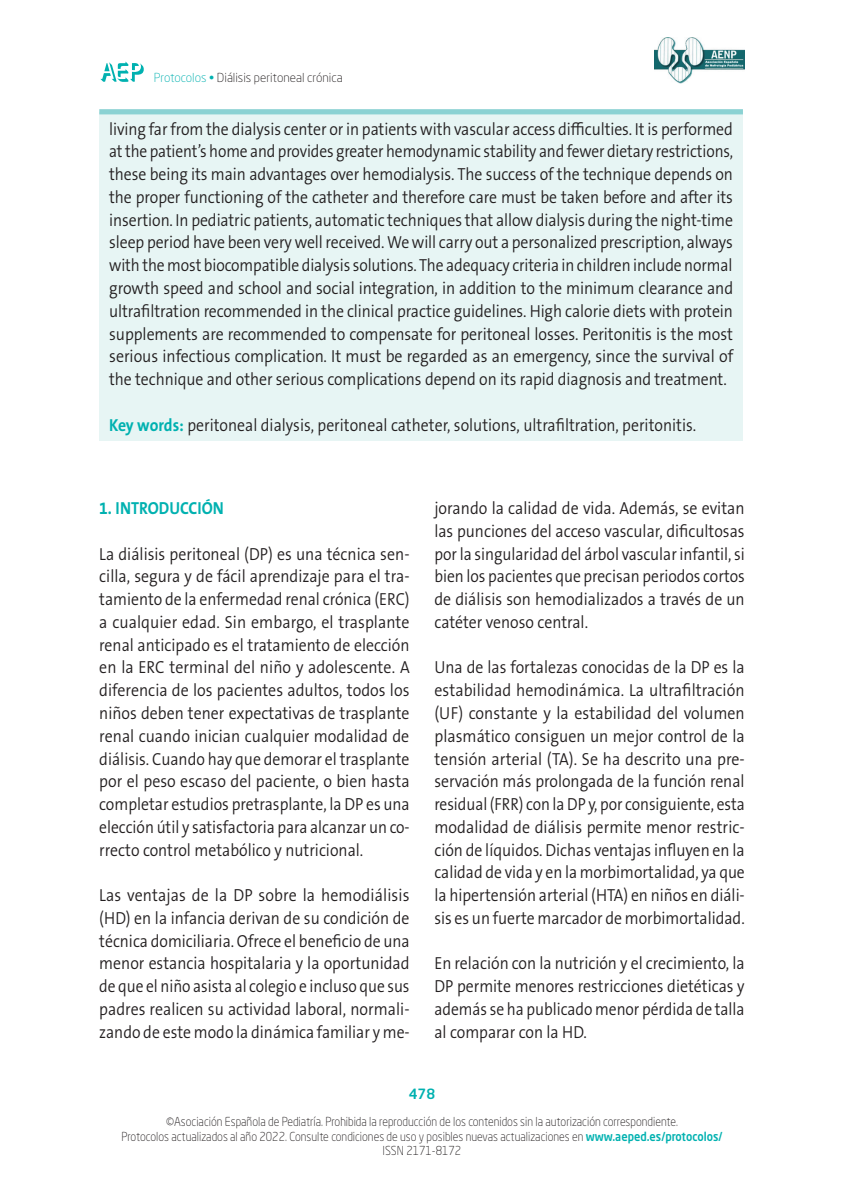
<style>
.page{position:relative;width:844px;height:1191px;background:#fff}
.page>*{position:absolute;margin:0;border:0;box-sizing:border-box;transform-origin:0 0}
.t1{font:300 17.5px/22.8px "The Sans B Plus W4";color:#231f20;text-align:justify;scale:.9 1}
.t2{font:300 17.5px/22.8px "The Sans B Plus W4";color:#231f20;text-align:justify;scale:.91 1}
.t3{font:700 17.5px "The Sans B Plus W7";color:#00b1b0;scale:.9 1}
.t4{font:500 14px "Neo Sans Std";color:#00b1b0}
.t5{font:300 12.25px/14.7px "Neo Sans Std";color:#231f20;text-align:center;scale:.9 1}
.t6{font:300 12.25px "Neo Sans Std";color:#231f20}
.s1{color:#00b1b0}
.s2{font-family:"The Sans B Plus W7";font-weight:700;color:#00b1b0}
.s3{font-weight:500;color:#00b1b0}
</style>
<div class="page">
<svg style="left:100px;top:61px;width:44px;height:21px"></svg>
<img style="left:654px;top:38px;width:90px;height:45px">
<div style="left:99px;top:112px;width:643px;height:328px;background:#e7f5f4"></div>
<div style="left:99px;top:109px;width:643px;height:5px;background:#8bd2d3"></div>
<p class="t6" style="left:154px;top:70px;width:190px"><span class="s1">Protocolos •</span> Diálisis peritoneal crónica</p>
<p class="t1" style="left:109px;top:117px;width:694px">living far from the dialysis center or in patients with vascular access difficulties. It is performed at the patient’s home and provides greater hemodynamic stability and fewer dietary restrictions, these being its main advantages over hemodialysis. The success of the technique depends on the proper functioning of the catheter and therefore care must be taken before and after its insertion. In pediatric patients, automatic techniques that allow dialysis during the night-time sleep period have been very well received. We will carry out a personalized prescription, always with the most biocompatible dialysis solutions. The adequacy criteria in children include normal growth speed and school and social integration, in addition to the minimum clearance and ultrafiltration recommended in the clinical practice guidelines. High calorie diets with protein supplements are recommended to compensate for peritoneal losses. Peritonitis is the most serious infectious complication. It must be regarded as an emergency, since the survival of the technique and other serious complications depend on its rapid diagnosis and treatment.</p>
<p class="t1" style="left:109px;top:413px;width:653px"><span class="s2">Key words:</span> peritoneal dialysis, peritoneal catheter, solutions, ultrafiltration, peritonitis.</p>
<p class="t3" style="left:99px;top:497px;width:140px">1. INTRODUCCIÓN</p>
<p class="t1" style="left:99px;top:542px;width:346px">La diálisis peritoneal (DP) es una técnica sen&shy;cilla, segura y de fácil aprendizaje para el tra&shy;tamiento de la enfermedad renal crónica (ERC) a cualquier edad. Sin embargo, el trasplante renal anticipado es el tratamiento de elección en la ERC terminal del niño y adolescente. A diferencia de los pacientes adultos, todos los niños deben tener expectativas de trasplante renal cuando inician cualquier modalidad de diálisis. Cuando hay que demorar el trasplante por el peso escaso del paciente, o bien hasta completar estudios pretrasplante, la DP es una elección útil y satisfactoria para alcanzar un co&shy;rrecto control metabólico y nutricional.</p>
<p class="t2" style="left:99px;top:884px;width:342px">Las ventajas de la DP sobre la hemodiálisis (HD) en la infancia derivan de su condición de técnica domiciliaria. Ofrece el beneficio de una menor estancia hospitalaria y la oportunidad de que el niño asista al colegio e incluso que sus padres realicen su actividad laboral, normali&shy;zando de este modo la dinámica familiar y me-</p>
<p class="t2" style="left:434px;top:497px;width:342px">jorando la calidad de vida. Además, se evitan las punciones del acceso vascular, dificultosas por la singularidad del árbol vascular infantil, si bien los pacientes que precisan periodos cortos de diálisis son hemodializados a través de un catéter venoso central.</p>
<p class="t1" style="left:434px;top:656px;width:346px">Una de las fortalezas conocidas de la DP es la estabilidad hemodinámica. La ultrafiltración (UF) constante y la estabilidad del volumen plasmático consiguen un mejor control de la tensión arterial (TA). Se ha descrito una pre&shy;servación más prolongada de la función renal residual (FRR) con la DP y, por consiguiente, esta modalidad de diálisis permite menor restric&shy;ción de líquidos. Dichas ventajas influyen en la calidad de vida y en la morbimortalidad, ya que la hipertensión arterial (HTA) en niños en diáli&shy;sis es un fuerte marcador de morbimortalidad.</p>
<p class="t1" style="left:434px;top:952px;width:346px">En relación con la nutrición y el crecimiento, la DP permite menores restricciones dietéticas y además se ha publicado menor pérdida de talla al comparar con la HD.</p>
<p class="t4" style="left:408px;top:1085px;width:28px">478</p>
<p class="t5" style="left:121px;top:1114px;width:669px">©Asociación Española de Pediatría. Prohibida la reproducción de los contenidos sin la autorización correspondiente.<br>Protocolos actualizados al año 2022. Consulte condiciones de uso y posibles nuevas actualizaciones en <span class="s3">www.aeped.es/protocolos/<br></span>ISSN 2171-8172</p>
</div>
